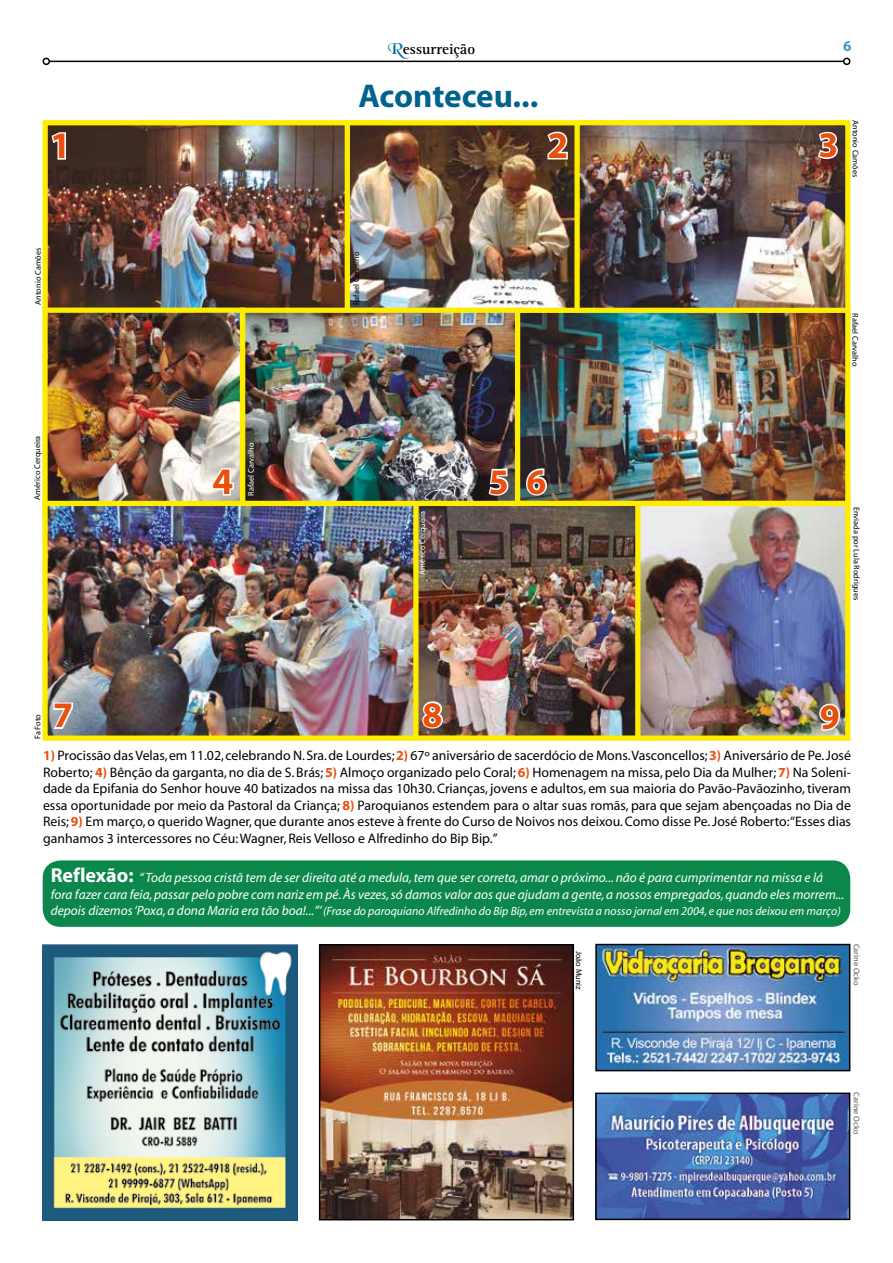
<style>
.page{position:relative;width:893px;height:1263px;background:#fff}
.page>*{position:absolute;margin:0;border:0;box-sizing:border-box;transform-origin:0 0}
.t1{font:700 37.5px "Myriad";color:#e9500e}
.t2{font:700 36px "Myriad";color:#e9500e}
.t3{font:700 33px "Myriad";letter-spacing:-.005em;color:#00638d}
.t4{font:700 15px "Rotis Serif";color:#000}
.t5{font:700 15px "Myriad";color:#4798c4}
.t6{font:13.8px/16.5px "Myriad";color:#000;text-align:justify}
.t7{font:italic 13.5px/16.2px "Myriad";color:#fff}
.t8{font:italic 12px "Myriad";color:#fff}
.t9{font:8.25px "Myriad";color:#000}
.t10{font:8.25px "Myriad";color:#fff}
.t11{font:8.25px "Myriad";color:#575756}
.s1{font-family:"Black Chance Normal";font-weight:400;color:#006ca3}
.s2{font-weight:700;color:#e9500e}
.s3{font-weight:700;font-style:normal;font-size:20.25px}
.s4{font-size:13.5px}
</style>
<div class="page">
<img style="left:418px;top:506px;width:217px;height:229px">
<div style="left:412px;top:500px;width:242px;height:241px;border:5px solid #ffed00"></div>
<img style="left:49px;top:126px;width:296px;height:181px">
<div style="left:43px;top:120px;width:347px;height:193px;border:5px solid #ffed00"></div>
<img style="left:48px;top:314px;width:191px;height:187px">
<div style="left:42px;top:308px;width:203px;height:208px;border:5px solid #ffed00"></div>
<img style="left:48px;top:507px;width:364px;height:228px">
<div style="left:42px;top:501px;width:376px;height:240px;border:5px solid #ffed00"></div>
<img style="left:351px;top:126px;width:223px;height:182px">
<div style="left:345px;top:120px;width:237px;height:277px;border:5px solid #ffed00"></div>
<img style="left:641px;top:506px;width:203px;height:229px">
<div style="left:635px;top:494px;width:215px;height:247px;border:5px solid #ffed00"></div>
<img style="left:246px;top:314px;width:598px;height:186px">
<div style="left:240px;top:308px;width:282px;height:198px;border:5px solid #ffed00"></div>
<img style="left:580px;top:126px;width:264px;height:182px">
<div style="left:574px;top:120px;width:276px;height:195px;border:5px solid #ffed00"></div>
<div style="left:515px;top:308px;width:335px;height:198px;border:5px solid #ffed00"></div>
<hr style="left:49px;top:61px;width:795px;height:1px;background:#000">
<div style="left:43px;top:58px;width:7px;height:7px;border:2px solid #000;border-radius:50%"></div>
<div style="left:843px;top:58px;width:7px;height:7px;border:2px solid #000;border-radius:50%"></div>
<img style="left:598px;top:947px;width:249px;height:121px">
<div style="left:595px;top:944px;width:255px;height:127px;border:2px solid #000"></div>
<img style="left:598px;top:1095px;width:249px;height:122px">
<div style="left:595px;top:1092px;width:255px;height:128px;border:2px solid #000"></div>
<svg style="left:545px;top:130px;width:24px;height:31px"></svg>
<svg style="left:50px;top:131px;width:17px;height:30px"></svg>
<svg style="left:525px;top:467px;width:23px;height:30px"></svg>
<img style="left:42px;top:944px;width:256px;height:277px">
<svg style="left:51px;top:701px;width:23px;height:29px"></svg>
<div style="left:43px;top:860px;width:807px;height:67px;background:#0c874c;border-radius:18px"></div>
<img style="left:322px;top:947px;width:249px;height:270px">
<div style="left:319px;top:944px;width:255px;height:276px;border:2px solid #000"></div>
<svg style="left:487px;top:467px;width:23px;height:30px"></svg>
<svg style="left:421px;top:700px;width:23px;height:30px"></svg>
<svg style="left:818px;top:702px;width:23px;height:30px"></svg>
<svg style="left:210px;top:467px;width:25px;height:30px"></svg>
<svg style="left:816px;top:130px;width:23px;height:31px"></svg>
<p class="t4" style="left:388px;top:40px;width:89px"><span class="s1">R</span>essurreição</p>
<p class="t5" style="left:843px;top:38px;width:10px">6</p>
<h3 class="t3" style="left:358px;top:79px;width:181px">Aconteceu...</h3>
<h1 class="t1" style="left:50px;top:126px;width:22px">1</h1>
<h1 class="t1" style="left:547px;top:126px;width:22px">2</h1>
<p class="t9" style="left:34px;top:305px;width:59px;rotate:-90deg">Antonio Camões</p>
<p class="t9" style="left:352px;top:305px;width:55px;rotate:-90deg">Rafael Carvalho</p>
<p class="t9" style="left:33px;top:499px;width:65px;rotate:-90deg">Américo Cerqueira</p>
<h1 class="t1" style="left:212px;top:462px;width:22px">4</h1>
<p class="t10" style="left:247px;top:496px;width:55px;rotate:-90deg">Rafael Carvalho</p>
<p class="t10" style="left:418px;top:574px;width:65px;rotate:-90deg">Américo Cerqueira</p>
<h2 class="t2" style="left:489px;top:463px;width:21px">5</h2>
<h2 class="t2" style="left:526px;top:463px;width:21px">6</h2>
<h2 class="t2" style="left:818px;top:126px;width:21px">3</h2>
<p class="t9" style="left:860px;top:120px;width:59px;rotate:90deg">Antonio Camões</p>
<p class="t9" style="left:859px;top:313px;width:55px;rotate:90deg">Rafael Carvalho</p>
<p class="t9" style="left:861px;top:507px;width:95px;rotate:90deg">Enviada por Lula Rodrigues</p>
<p class="t9" style="left:34px;top:739px;width:26px;rotate:-90deg">Fa Foto</p>
<h2 class="t2" style="left:53px;top:697px;width:21px">7</h2>
<h2 class="t2" style="left:423px;top:696px;width:21px">8</h2>
<h2 class="t2" style="left:820px;top:698px;width:21px">9</h2>
<p class="t6" style="left:43px;top:748px;width:809px"><span class="s2">1)</span> Procissão das Velas, em 11.02, celebrando N. Sra. de Lourdes; <span class="s2">2)</span> 67º aniversário de sacerdócio de Mons. Vasconcellos; <span class="s2">3)</span> Aniversário de Pe. José Roberto; <span class="s2">4)</span> Bênção da garganta, no dia de S. Brás; <span class="s2">5)</span> Almoço organizado pelo Coral; <span class="s2">6)</span> Homenagem na missa, pelo Dia da Mulher; <span class="s2">7)</span> Na Soleni&shy;dade da Epifania do Senhor houve 40 batizados na missa das 10h30. Crianças, jovens e adultos, em sua maioria do Pavão-Pavãozinho, tiveram essa oportunidade por meio da Pastoral da Criança; <span class="s2">8)</span> Paroquianos estendem para o altar suas romãs, para que sejam abençoadas no Dia de Reis; <span class="s2">9)</span> Em março, o querido Wagner, que durante anos esteve à frente do Curso de Noivos nos deixou. Como disse Pe. José Roberto: “Esses dias ganhamos 3 intercessores no Céu: Wagner, Reis Velloso e Alfredinho do Bip Bip.”</p>
<p class="t7" style="left:51px;top:870px;width:795px"><span class="s3">Reflexão:</span> “ Toda pessoa cristã tem de ser direita até a medula, tem que ser correta, amar o próximo... não é para cumprimentar na missa e lá fora fazer cara feia, passar pelo pobre com nariz em pé. Às vezes, só damos valor aos que ajudam a gente, a nossos empregados, quando eles morrem...</p>
<p class="t8" style="left:51px;top:905px;width:791px"><span class="s4">depois dizemos ‘Poxa, a dona Maria era tão boa!...”’</span> (Frase do paroquiano Alfredinho do Bip Bip, em entrevista a nosso jornal em 2004, e que nos deixou em março)</p>
<p class="t9" style="left:583px;top:951px;width:41px;rotate:90deg">João Muniz</p>
<p class="t11" style="left:861px;top:944px;width:43px;rotate:90deg">Carine Ocko</p>
<p class="t11" style="left:861px;top:1092px;width:43px;rotate:90deg">Carine Ocko</p>
</div>
